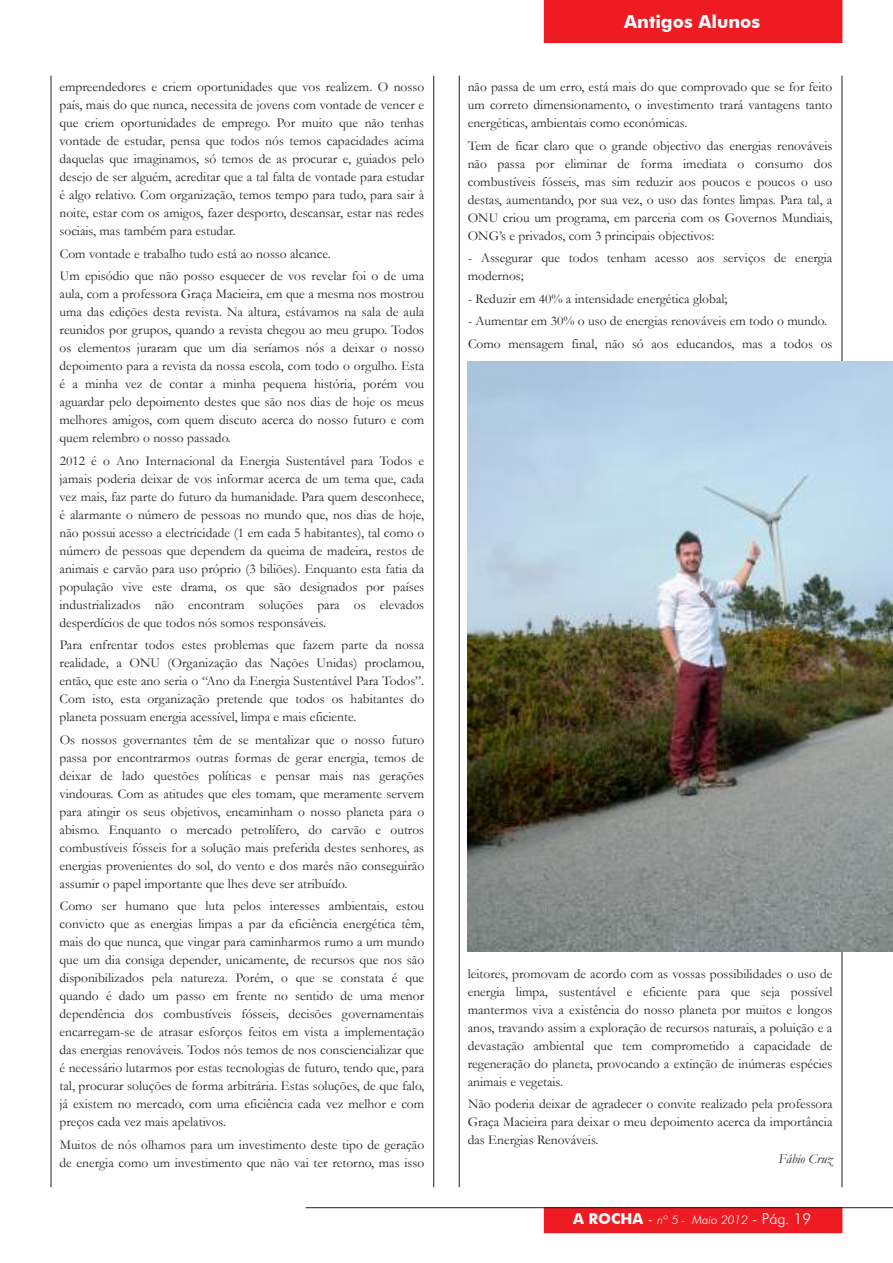
<style>
.page{position:relative;width:893px;height:1263px;background:#fff}
.page>*{position:absolute;margin:0;border:0;box-sizing:border-box;transform-origin:0 0}
.t1{font:700 18px "Futura BT";color:#fff}
.t2{font:13.5px/18px "Garamond";color:#241f1f;text-align:justify}
.t3{font:italic 13.5px "Garamond";color:#241f1f}
.t4{font:italic 300 12px "Futura BT";color:#fff}
.s1{font-weight:700;font-style:normal;font-size:15px}
.s2{font-style:normal;font-size:15px}
</style>
<div class="page">
<hr style="left:842px;top:76px;width:1px;height:1111px;background:#241f1f">
<div style="left:544px;top:0;width:298px;height:43px;background:#ef1b23"></div>
<div style="left:544px;top:1208px;width:298px;height:25px;background:#ef1b23"></div>
<div style="left:544px;top:1208px;width:298px;height:25px;border:1px solid #ef1b23"></div>
<hr style="left:306px;top:1207px;width:587px;height:1px;background:#241f1f">
<img style="left:468px;top:361px;width:425px;height:590px">
<hr style="left:51px;top:76px;width:1px;height:1111px;background:#241f1f">
<hr style="left:433px;top:76px;width:1px;height:1111px;background:#241f1f">
<hr style="left:459px;top:76px;width:1px;height:1111px;background:#241f1f">
<p class="t2" style="left:60px;top:78px;width:366px">empreendedores e criem oportunidades que vos realizem. O nosso país, mais do que nunca, necessita de jovens com vontade de vencer e que criem oportunidades de emprego. Por muito que não tenhas vontade de estudar, pensa que todos nós temos capacidades acima daquelas que imaginamos, só temos de as procurar e, guiados pelo desejo de ser alguém, acreditar que a tal falta de vontade para estudar é algo relativo. Com organização, temos tempo para tudo, para sair à noite, estar com os amigos, fazer desporto, descansar, estar nas redes sociais, mas também para estudar.</p>
<p class="t2" style="left:60px;top:242px;width:366px;line-height:22.5px">Com vontade e trabalho tudo está ao nosso alcance.<br>Um episódio que não posso esquecer de vos revelar foi o de uma</p>
<p class="t2" style="left:60px;top:285px;width:366px">aula, com a professora Graça Macieira, em que a mesma nos mostrou uma das edições desta revista. Na altura, estávamos na sala de aula reunidos por grupos, quando a revista chegou ao meu grupo. Todos os elementos juraram que um dia seríamos nós a deixar o nosso depoimento para a revista da nossa escola, com todo o orgulho. Esta é a minha vez de contar a minha pequena história, porém vou aguardar pelo depoimento destes que são nos dias de hoje os meus melhores amigos, com quem discuto acerca do nosso futuro e com quem relembro o nosso passado.</p>
<p class="t2" style="left:60px;top:451px;width:366px">2012 é o Ano Internacional da Energia Sustentável para Todos e jamais poderia deixar de vos informar acerca de um tema que, cada vez mais, faz parte do futuro da humanidade. Para quem desconhece, é alarmante o número de pessoas no mundo que, nos dias de hoje, não possui acesso a electricidade (1 em cada 5 habitantes), tal como o número de pessoas que dependem da queima de madeira, restos de animais e carvão para uso próprio (3 biliões). Enquanto esta fatia da população vive este drama, os que são designados por países industrializados não encontram soluções para os elevados desperdícios de que todos nós somos responsáveis.</p>
<p class="t2" style="left:60px;top:636px;width:366px">Para enfrentar todos estes problemas que fazem parte da nossa realidade, a ONU (Organização das Nações Unidas) proclamou, então, que este ano seria o “Ano da Energia Sustentável Para Todos”.<br>Com isto, esta organização pretende que todos os habitantes do planeta possuam energia acessível, limpa e mais eficiente.</p>
<p class="t2" style="left:60px;top:730px;width:366px">Os nossos governantes têm de se mentalizar que o nosso futuro passa por encontrarmos outras formas de gerar energia, temos de deixar de lado questões políticas e pensar mais nas gerações vindouras. Com as atitudes que eles tomam, que meramente servem para atingir os seus objetivos, encaminham o nosso planeta para o abismo. Enquanto o mercado petrolífero, do carvão e outros combustíveis fósseis for a solução mais preferida destes senhores, as energias provenientes do sol, do vento e dos marés não conseguirão assumir o papel importante que lhes deve ser atribuído.</p>
<p class="t2" style="left:60px;top:897px;width:366px">Como ser humano que luta pelos interesses ambientais, estou convicto que as energias limpas a par da eficiência energética têm, mais do que nunca, que vingar para caminharmos rumo a um mundo que um dia consiga depender, unicamente, de recursos que nos são disponibilizados pela natureza. Porém, o que se constata é que quando é dado um passo em frente no sentido de uma menor dependência dos combustíveis fósseis, decisões governamentais encarregam-se de atrasar esforços feitos em vista a implementação das energias renováveis. Todos nós temos de nos consciencializar que é necessário lutarmos por estas tecnologias de futuro, tendo que, para tal, procurar soluções de forma arbitrária. Estas soluções, de que falo, já existem no mercado, com uma eficiência cada vez melhor e com preços cada vez mais apelativos.</p>
<p class="t2" style="left:60px;top:1135px;width:366px">Muitos de nós olhamos para um investimento deste tipo de geração de energia como um investimento que não vai ter retorno, mas isso</p>
<h1 class="t1" style="left:624px;top:11px;width:137px">Antigos Alunos</h1>
<p class="t2" style="left:468px;top:78px;width:366px">não passa de um erro, está mais do que comprovado que se for feito um correto dimensionamento, o investimento trará vantagens tanto energéticas, ambientais como económicas.</p>
<p class="t2" style="left:468px;top:136px;width:366px">Tem de ficar claro que o grande objectivo das energias renováveis não passa por eliminar de forma imediata o consumo dos combustíveis fósseis, mas sim reduzir aos poucos e poucos o uso destas, aumentando, por sua vez, o uso das fontes limpas. Para tal, a ONU criou um programa, em parceria com os Governos Mundiais, ONG’s e privados, com 3 principais objectivos:</p>
<p class="t2" style="left:468px;top:249px;width:366px">- Assegurar que todos tenham acesso aos serviços de energia modernos;</p>
<p class="t2" style="left:468px;top:289px;width:261px">- Reduzir em 40% a intensidade energética global;</p>
<p class="t2" style="left:468px;top:309px;width:366px;line-height:22.5px">- Aumentar em 30% o uso de energias renováveis em todo o mundo.<br>Como mensagem final, não só aos educandos, mas a todos os</p>
<p class="t2" style="left:468px;top:964px;width:366px">leitores, promovam de acordo com as vossas possibilidades o uso de energia limpa, sustentável e eficiente para que seja possível mantermos viva a existência do nosso planeta por muitos e longos anos, travando assim a exploração de recursos naturais, a poluição e a devastação ambiental que tem comprometido a capacidade de regeneração do planeta, provocando a extinção de inúmeras espécies animais e vegetais.</p>
<p class="t2" style="left:468px;top:1095px;width:366px">Não poderia deixar de agradecer o convite realizado pela professora Graça Macieira para deixar o meu depoimento acerca da importância das Energias Renováveis.</p>
<p class="t3" style="left:778px;top:1150px;width:56px">Fábio Cruz</p>
<p class="t4" style="left:573px;top:1213px;width:240px"><span class="s1">A ROCHA</span> <span class="s2">-</span> nº 5 - Maio 2012 <span class="s2">- Pág. 19</span></p>
</div>
